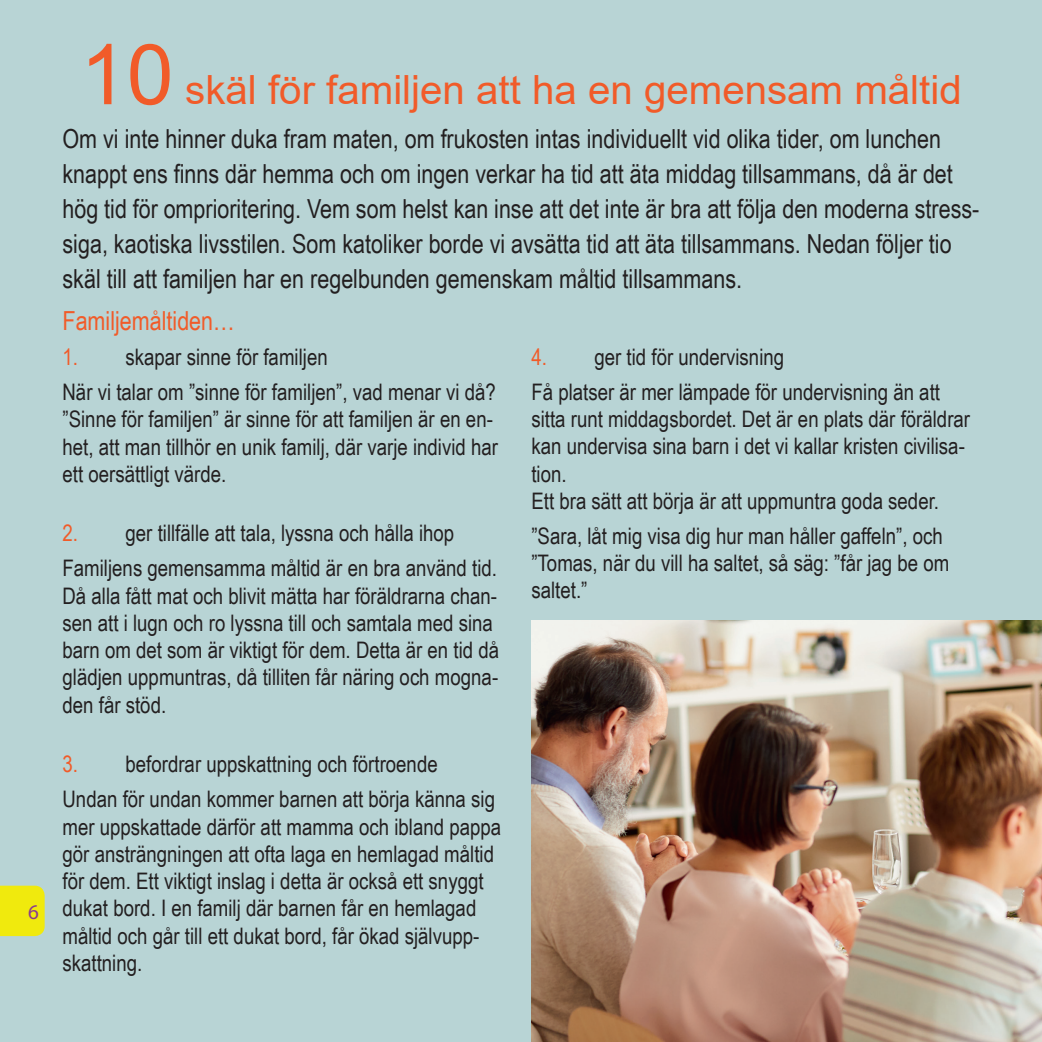
<style>
.page{position:relative;width:1042px;height:1042px;background:#b8d4d5}
.page>*{position:absolute;margin:0;border:0;box-sizing:border-box;transform-origin:0 0}
.t1{font:40.25px "Arial";color:#f15b29}
.t2{font:26.25px/35px "Arial Narrow";color:#231f20}
.t3{font:26.25px "Arial Narrow";color:#f15b29}
.t4{font:22.75px/27.3px "Arial Narrow";color:#231f20}
.t5{font:21px "Myriad Pro";color:#893a90}
.s1{font-size:84px}
.s2{color:#f15b29}
</style>
<div class="page">
<img style="left:531px;top:620px;width:511px;height:422px">
<div style="left:0;top:885px;width:45px;height:51px;background:#f0ea0d"></div>
<p class="t5" style="left:28px;top:899px;width:12px">6</p>
<h1 class="t1" style="left:80px;top:62px;width:883px"><span class="s1">10</span> skäl för familjen att ha en gemensam måltid</h1>
<p class="t2" style="left:63px;top:120px;width:918px">Om vi inte hinner duka fram maten, om frukosten intas individuellt vid olika tider, om lunchen knappt ens finns där hemma och om ingen verkar ha tid att äta middag tillsammans, då är det hög tid för omprioritering. Vem som helst kan inse att det inte är bra att följa den moderna stres - siga, kaotiska livsstilen. Som katoliker borde vi avsätta tid att äta tillsammans. Nedan följer tio skäl till att familjen har en regelbunden gemenskam måltid tillsammans.</p>
<p class="t3" style="left:63px;top:302px;width:174px">Familjemåltiden…</p>
<p class="t4" style="left:63px;top:339px;width:435px;line-height:34.8px"><span class="s2">1.</span> skapar sinne för familjen<br>När vi talar om ”sinne för familjen”, vad menar vi då?</p>
<p class="t4" style="left:63px;top:405px;width:437px">”Sinne för familjen” är sinne för att familjen är en en&shy;het, att man tillhör en unik familj, där varje individ har ett oersättligt värde.</p>
<p class="t4" style="left:63px;top:515px;width:436px;line-height:34.8px"><span class="s2">2.</span> ger tillfälle att tala, lyssna och hålla ihop<br>Familjens gemensamma måltid är en bra använd tid.</p>
<p class="t4" style="left:63px;top:581px;width:438px">Då alla fått mat och blivit mätta har föräldrarna chan&shy;sen att i lugn och ro lyssna till och samtala med sina barn om det som är viktigt för dem. Detta är en tid då glädjen uppmuntras, då tilliten får näring och mogna&shy;den får stöd.</p>
<p class="t4" style="left:531px;top:339px;width:410px;line-height:34.8px"><span class="s2">4.</span> ger tid för undervisning<br>Få platser är mer lämpade för undervisning än att</p>
<p class="t4" style="left:531px;top:405px;width:440px">sitta runt middagsbordet. Det är en plats där föräldrar kan undervisa sina barn i det vi kallar kristen civilisa&shy;tion.<br>Ett bra sätt att börja är att uppmuntra goda seder.</p>
<p class="t4" style="left:531px;top:521px;width:419px">”Sara, låt mig visa dig hur man håller gaffeln”, och ”Tomas, när du vill ha saltet, så säg: ”får jag be om saltet.”</p>
<p class="t4" style="left:63px;top:746px;width:434px;line-height:34.8px"><span class="s2">3.</span> befordrar uppskattning och förtroende<br>Undan för undan kommer barnen att börja känna sig</p>
<p class="t4" style="left:63px;top:812px;width:440px">mer uppskattade därför att mamma och ibland pappa gör ansträngningen att ofta laga en hemlagad måltid för dem. Ett viktigt inslag i detta är också ett snyggt dukat bord. I en familj där barnen får en hemlagad måltid och går till ett dukat bord, får ökad självupp&shy;skattning.</p>
</div>
